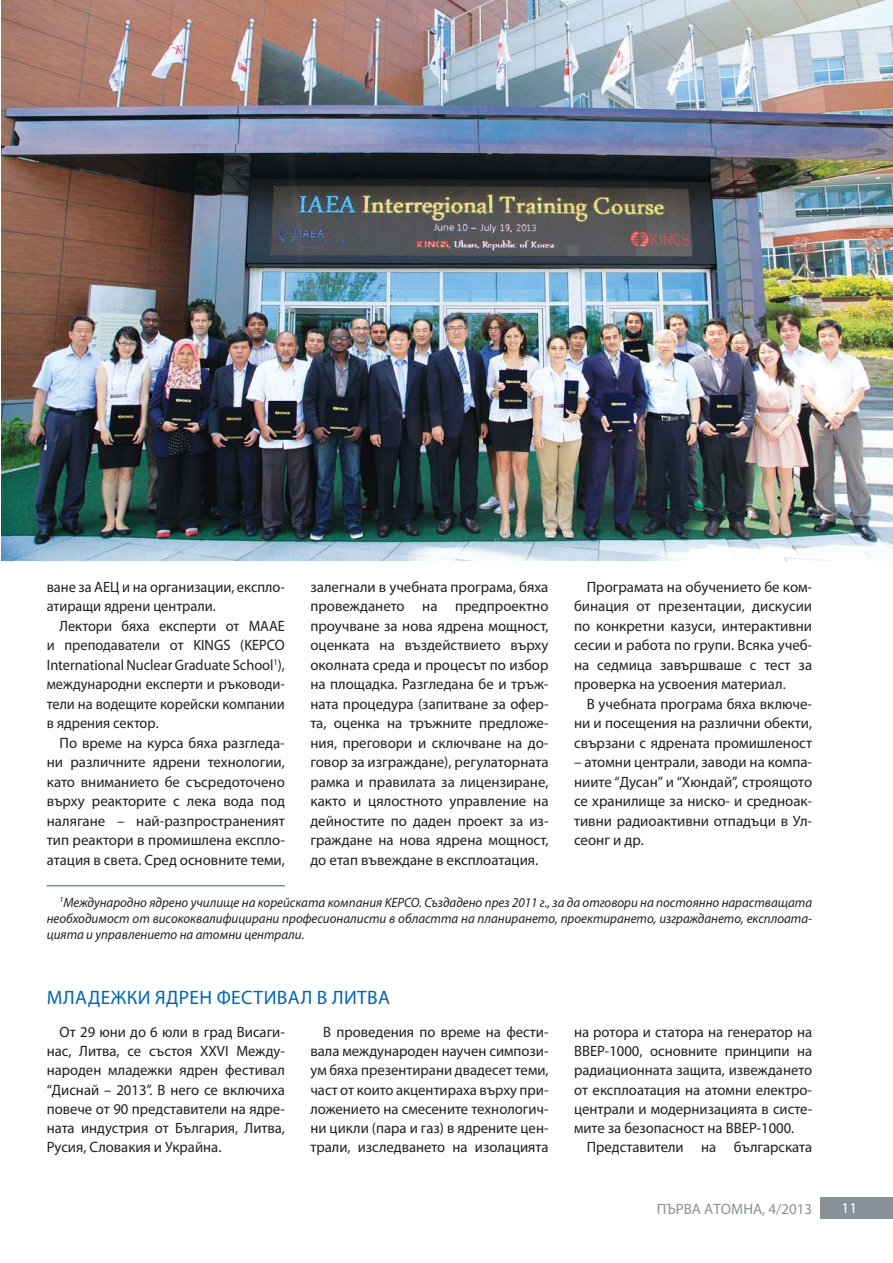
<style>
.page{position:relative;width:893px;height:1263px;background:#fff}
.page>*{position:absolute;margin:0;border:0;box-sizing:border-box;transform-origin:0 0}
.t1{font:19.5px "Myriad Pro";letter-spacing:.02em;color:#0066b3}
.t2{font:15px/19.5px "Myriad Pro";color:#231f20;text-align:justify}
.t3{font:15px/19.5px "Myriad Pro";color:#231f20;scale:.96 1}
.t4{font:15px "Myriad Pro";color:#8a9297}
.t5{font:15px "Myriad Pro";color:#fff}
.t6{font:italic 13.5px/16.2px "Myriad Pro";color:#231f20;text-align:justify;scale:.96 1}
</style>
<div class="page">
<div style="left:821px;top:1197px;width:72px;height:21px;background:#8a9297"></div>
<img style="left:1px;top:0;width:892px;height:560px">
<hr style="left:47px;top:885px;width:238px;height:1px;background:#0066b3">
<p class="t3" style="left:47px;top:578px;width:250px">ване за АЕЦ и на организации, експло&shy;атиращи ядрени централи.</p>
<p class="t3" style="left:47px;top:617px;width:250px;text-align:justify;text-indent:13px">Лектори бяха експерти от МААЕ и преподаватели от KINGS (KEPCO International Nuclear Graduate School<sup>1</sup>), международни експерти и ръководи&shy;тели на водещите корейски компании в ядрения сектор.</p>
<p class="t2" style="left:47px;top:734px;width:240px;text-indent:13px">По време на курса бяха разгледа&shy;ни различните ядрени технологии, като вниманието бе съсредоточено върху реакторите с лека вода под налягане – най-разпространеният тип реактори в промишлена експло&shy;атация в света. Сред основните теми,</p>
<p class="t2" style="left:310px;top:578px;width:240px">залегнали в учебната програма, бяха провеждането на предпроектно проучване за нова ядрена мощност, оценката на въздействието върху околната среда и процесът по избор на площадка. Разгледана бе и тръж&shy;ната процедура (запитване за офер&shy;та, оценка на тръжните предложе&shy;ния, преговори и сключване на до&shy;говор за изграждане), регулаторната рамка и правилата за лицензиране, както и цялостното управление на дейностите по даден проект за из&shy;граждане на нова ядрена мощност, до етап въвеждане в експлоатация.</p>
<p class="t2" style="left:574px;top:578px;width:240px;text-indent:13px">Програмата на обучението бе ком&shy;бинация от презентации, дискусии по конкретни казуси, интерактивни сесии и работа по групи. Всяка учеб&shy;на седмица завършваше с тест за проверка на усвоения материал.</p>
<p class="t2" style="left:574px;top:695px;width:240px;text-indent:13px">В учебната програма бяха включе&shy;ни и посещения на различни обекти, свързани с ядрената промишленост</p>
<p class="t2" style="left:574px;top:754px;width:240px">– атомни централи, заводи на компа&shy;ниите “Дусан” и “Хюндай”, строящото се хранилище за ниско- и средноак&shy;тивни радиоактивни отпадъци в Ул&shy;сеонг и др.</p>
<p class="t6" style="left:47px;top:894px;width:799px;text-indent:13px"><sup>1</sup>Международно ядрено училище на корейската компания KEPCO. Създадено през 2011 г., за да отговори на постоянно нарастващата необходимост от висококвалифицирани професионалисти в областта на планирането, проектирането, изграждането, експлоата&shy;цията и управлението на атомни централи.</p>
<h1 class="t1" style="left:47px;top:990px;width:345px">МЛАДЕЖКИ ЯДРЕН ФЕСТИВАЛ В ЛИТВА</h1>
<p class="t2" style="left:47px;top:1024px;width:240px;text-indent:13px">От 29 юни до 6 юли в град Висаги&shy;нас, Литва, се състоя ХХVI Между&shy;народен младежки ядрен фестивал “Диснай – 2013”. В него се включиха повече от 90 представители на ядре&shy;ната индустрия от България, Литва, Русия, Словакия и Украйна.</p>
<p class="t2" style="left:310px;top:1024px;width:240px;text-indent:13px">В проведения по време на фести&shy;вала международен научен симпози&shy;ум бяха презентирани двадесет теми, част от които акцентираха върху при&shy;ложението на смесените технологич&shy;ни цикли (пара и газ) в ядрените цен&shy;трали, изследването на изолацията</p>
<p class="t2" style="left:574px;top:1024px;width:240px">на ротора и статора на генератор на ВВЕР-1000, основните принципи на радиационната защита, извеждането от експлоатация на атомни електро&shy;централи и модернизацията в систе&shy;мите за безопасност на ВВЕР-1000.</p>
<p class="t2" style="left:587px;top:1139px;width:227px">Представители на българската</p>
<p class="t4" style="left:657px;top:1203px;width:157px">ПЪРВА АТОМНА, 4/2013</p>
<p class="t5" style="left:842px;top:1202px;width:17px">11</p>
</div>
